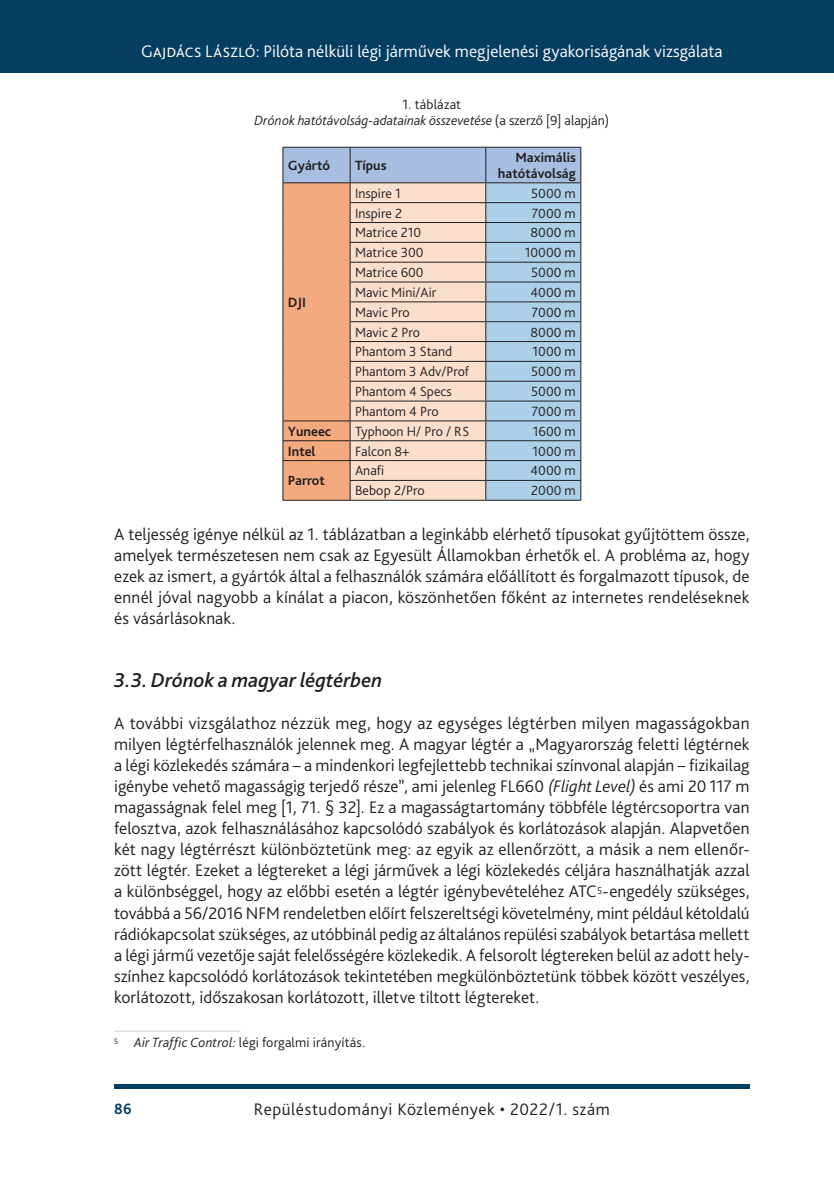
<style>
.page{position:relative;width:834px;height:1181px;background:#fff}
.page>*{position:absolute;margin:0;border:0;box-sizing:border-box;transform-origin:0 0}
._1_1_1__Head_italic{font:italic 500 21px "Bliss Pro";color:#231f20}
._2__Body_1st_paragra{font:300 17.5px/21px "Bliss Pro";letter-spacing:.005em;color:#231f20;text-align:justify}
.t1{font:300 17.5px "Bliss Pro";letter-spacing:.005em;color:#fff}
._2__Body_1st_paragra-2{font:300 17.5px "Bliss Pro";letter-spacing:.03em;color:#231f20}
.t2{font:700 15.75px "Bliss Pro";color:#063e62;scale:.95 1}
.táblázat{font:300 14px "Bliss Pro";color:#231f20}
.Táblázat_képfőléírás{font:italic 300 14px "Bliss Pro";color:#231f20}
.táblázat-2{font:700 14px/15.8px "Bliss Pro";color:#231f20;text-align:right}
.Footnote_text{font:300 14px "Bliss Pro";letter-spacing:.005em;color:#231f20}
.táblázat_cím{font:300 14px "Bliss Pro";color:#231f20}
.s1{font-style:normal}
.s2{font-style:italic}
</style>
<div class="page">
<div style="left:0;top:0;width:833px;height:73px;background:#063e62"></div>
<hr style="left:833px;top:0;width:1px;height:73px;background:#063e62">
<div style="left:114px;top:1084px;width:635px;height:5px;background:#063e62"></div>
<hr style="left:282px;top:500px;width:68px;height:1px;background:#231f20">
<svg style="left:282px;top:147px;width:299px;height:353px;background:#d0c1bc"></svg>
<hr style="left:350px;top:500px;width:135px;height:1px;background:#231f20">
<hr style="left:485px;top:500px;width:96px;height:1px;background:#231f20">
<hr style="left:114px;top:1031px;width:126px;height:1px;background:#d1d2d4">
<p class="t1" style="left:141px;top:41px;width:583px">Gajdács László: Pilóta nélküli légi járművek megjelenési gyakoriságának vizsgálata</p>
<p class="táblázat_cím" style="left:402px;top:96px;width:60px">1. táblázat</p>
<p class="Táblázat_képfőléírás" style="left:254px;top:112px;width:356px">Drónok hatótávolság-adatainak összevetése <span class="s1">(a szerző [9] alapján)</span></p>
<p class="táblázat-2" style="left:288px;top:157px;width:44px">Gyártó</p>
<p class="táblázat-2" style="left:355px;top:157px;width:33px">Típus</p>
<p class="táblázat-2" style="left:498px;top:149px;width:79px">Maximális hatótávolság</p>
<p class="táblázat-2" style="left:288px;top:294px;width:20px">DJI</p>
<p class="táblázat" style="left:355px;top:184px;width:47px">Inspire 1</p>
<p class="táblázat" style="left:531px;top:184px;width:46px">5000 m</p>
<p class="táblázat" style="left:355px;top:204px;width:49px">Inspire 2</p>
<p class="táblázat" style="left:531px;top:204px;width:46px">7000 m</p>
<p class="táblázat" style="left:355px;top:224px;width:68px">Matrice 210</p>
<p class="táblázat" style="left:530px;top:224px;width:47px">8000 m</p>
<p class="táblázat" style="left:355px;top:244px;width:70px">Matrice 300</p>
<p class="táblázat" style="left:524px;top:244px;width:53px">10000 m</p>
<p class="táblázat" style="left:355px;top:264px;width:70px">Matrice 600</p>
<p class="táblázat" style="left:531px;top:264px;width:46px">5000 m</p>
<p class="táblázat" style="left:355px;top:283px;width:83px">Mavic Mini/Air</p>
<p class="táblázat" style="left:530px;top:283px;width:47px">4000 m</p>
<p class="táblázat" style="left:355px;top:303px;width:56px">Mavic Pro</p>
<p class="táblázat" style="left:531px;top:303px;width:46px">7000 m</p>
<p class="táblázat" style="left:355px;top:323px;width:66px">Mavic 2 Pro</p>
<p class="táblázat" style="left:530px;top:323px;width:47px">8000 m</p>
<p class="táblázat" style="left:355px;top:343px;width:99px">Phantom 3 Stand</p>
<p class="táblázat" style="left:532px;top:343px;width:45px">1000 m</p>
<p class="táblázat" style="left:355px;top:363px;width:116px">Phantom 3 Adv/Prof</p>
<p class="táblázat" style="left:531px;top:363px;width:46px">5000 m</p>
<p class="táblázat" style="left:355px;top:383px;width:98px">Phantom 4 Specs</p>
<p class="táblázat" style="left:531px;top:383px;width:46px">5000 m</p>
<p class="táblázat" style="left:355px;top:402px;width:85px">Phantom 4 Pro</p>
<p class="táblázat" style="left:531px;top:402px;width:46px">7000 m</p>
<p class="táblázat-2" style="left:288px;top:423px;width:45px">Yuneec</p>
<p class="táblázat" style="left:355px;top:422px;width:116px">Typhoon H/ Pro / RS</p>
<p class="táblázat" style="left:532px;top:422px;width:45px">1600 m</p>
<p class="táblázat-2" style="left:288px;top:443px;width:29px">Intel</p>
<p class="táblázat" style="left:355px;top:442px;width:56px">Falcon 8+</p>
<p class="táblázat" style="left:532px;top:442px;width:45px">1000 m</p>
<p class="táblázat-2" style="left:288px;top:472px;width:39px">Parrot</p>
<p class="táblázat" style="left:355px;top:462px;width:31px">Anafi</p>
<p class="táblázat" style="left:530px;top:462px;width:47px">4000 m</p>
<p class="táblázat" style="left:355px;top:482px;width:71px">Bebop 2/Pro</p>
<p class="táblázat" style="left:531px;top:482px;width:46px">2000 m</p>
<p class="_2__Body_1st_paragra" style="left:114px;top:523px;width:636px">A teljesség igénye nélkül az -1. táblázatban a leginkább elérhető típusokat gyűjtöttem össze, amelyek természetesen nem csak az Egyesült Államokban érhetők el. A probléma az, hogy ezek az ismert, a gyártók által a felhasználók számára előállított és forgalmazott típusok, de ennél jóval nagyobb a kínálat a piacon, köszönhetően főként az internetes rendeléseknek és vásárlásoknak.</p>
<p class="_1_1_1__Head_italic" style="left:114px;top:667px;width:269px">3.3. Drónok a magyar légtérben</p>
<p class="_2__Body_1st_paragra" style="left:114px;top:712px;width:637px">A további vizsgálathoz nézzük meg, hogy az egységes légtérben milyen magasságokban milyen légtérfelhasználók jelennek meg. A magyar légtér a „Magyarország feletti légtérnek a légi közlekedés számára – a mindenkori legfejlettebb technikai színvonal alapján – fizikailag igénybe vehető magasságig terjedő része”, ami jelenleg FL660 <span class="s2">(Flight Level)</span> és ami 20 117 m magasságnak felel meg [1, 71. § 32]. Ez a magasságtartomány többféle légtércsoportra van felosztva, azok felhasználásához kapcsolódó szabályok és korlátozások alapján. Alapvetően két nagy légtérrészt különböztetünk meg: az egyik az ellenőrzött, a másik a nem ellenőr&shy;zött légtér. Ezeket a légtereket a légi járművek a légi közlekedés céljára használhatják azzal a különbséggel, hogy az előbbi esetén a légtér igénybevételéhez ATC<sup>5</sup>-engedély szükséges, továbbá a -56/2016 NFM rendeletben előírt felszereltségi követelmény, mint például kétoldalú rádiókapcsolat szükséges, az utóbbinál pedig az általános repülési szabályok betartása mellett a légi jármű vezetője saját felelősségére közlekedik. A felsorolt légtereken belül az adott hely&shy;színhez kapcsolódó korlátozások tekintetében megkülönböztetünk többek között veszélyes, korlátozott, időszakosan korlátozott, illetve tiltott légtereket.</p>
<p class="Footnote_text" style="left:114px;top:1033px;width:252px"><sup>5</sup> <span class="s2">Air Traffic Control:</span> légi forgalmi irányítás.</p>
<p class="t2" style="left:114px;top:1099px;width:20px">86</p>
<p class="_2__Body_1st_paragra-2" style="left:254px;top:1098px;width:357px">Repüléstudományi Közlemények • 2022/1. szám</p>
</div>
